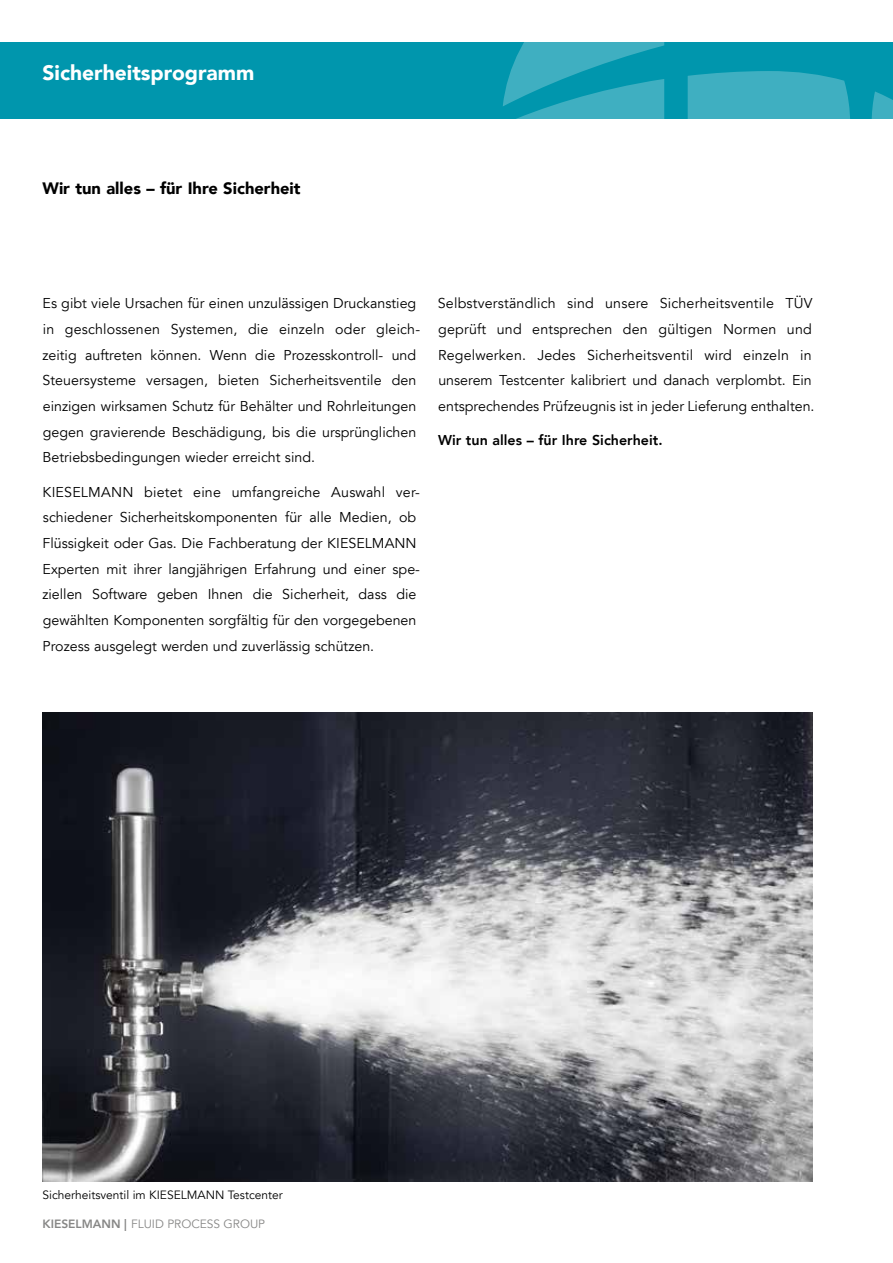
<style>
.page{position:relative;width:893px;height:1263px;background:#fff}
.page>*{position:absolute;margin:0;border:0;box-sizing:border-box;transform-origin:0 0}
.t1{font:900 21px "Avenir LT";color:#fff}
.t2{font:900 16.5px "Avenir LT";color:#000}
.t3{font:14.25px/25.7px "Avenir LT";color:#000}
.t4{font:800 14.25px "Avenir LT";color:#000}
.t5{font:12px "Avenir LT";color:#000}
.t6{font:12px "Avenir LT";color:#878786}
.s1{font-weight:800}
</style>
<div class="page">
<div style="left:0;top:43px;width:893px;height:76px;background:#0096ad"></div>
<svg style="left:688px;top:71px;width:162px;height:48px;background:#3aadbf"></svg>
<svg style="left:503px;top:43px;width:161px;height:76px"></svg>
<svg style="left:872px;top:91px;width:21px;height:28px"></svg>
<img style="left:43px;top:712px;width:769px;height:470px">
<h1 class="t1" style="left:43px;top:60px;width:213px">Sicherheitsprogramm</h1>
<p class="t2" style="left:43px;top:179px;width:260px">Wir tun alles – für Ihre Sicherheit</p>
<p class="t3" style="left:42px;top:291px;width:379px">Es gibt viele Ursachen für einen unzulässigen Druckanstieg in geschlossenen Systemen, die einzeln oder gleich&shy;zeitig auftreten können. Wenn die Prozesskontroll- und Steuersysteme versagen, bieten Sicherheitsventile den einzigen wirksamen Schutz für Behälter und Rohrleitungen gegen gravierende Beschädigung, bis die ursprünglichen Betriebsbedingungen wieder erreicht sind.</p>
<p class="t3" style="left:42px;top:479px;width:379px">KIESELMANN bietet eine umfangreiche Auswahl ver&shy;schiedener Sicherheitskomponenten für alle Medien, ob Flüssigkeit oder Gas. Die Fachberatung der KIESELMANN Experten mit ihrer langjährigen Erfahrung und einer spe&shy;ziellen Software geben Ihnen die Sicherheit, dass die gewählten Komponenten sorgfältig für den vorgegebenen Prozess ausgelegt werden und zuverlässig schützen.</p>
<p class="t3" style="left:438px;top:291px;width:378px">Selbstverständlich sind unsere Sicherheitsventile TÜV geprüft und entsprechen den gültigen Normen und Regelwerken. Jedes Sicherheitsventil wird einzeln in unserem Testcenter kalibriert und danach verplombt. Ein entsprechendes Prüfzeugnis ist in jeder Lieferung enthalten.</p>
<p class="t4" style="left:438px;top:432px;width:226px">Wir tun alles – für Ihre Sicherheit.</p>
<p class="t5" style="left:43px;top:1188px;width:242px">Sicherheitsventil im KIESELMANN Testcenter</p>
<p class="t6" style="left:43px;top:1217px;width:224px"><span class="s1">KIESELMANN |</span> FLUID PROCESS GROUP</p>
</div>
